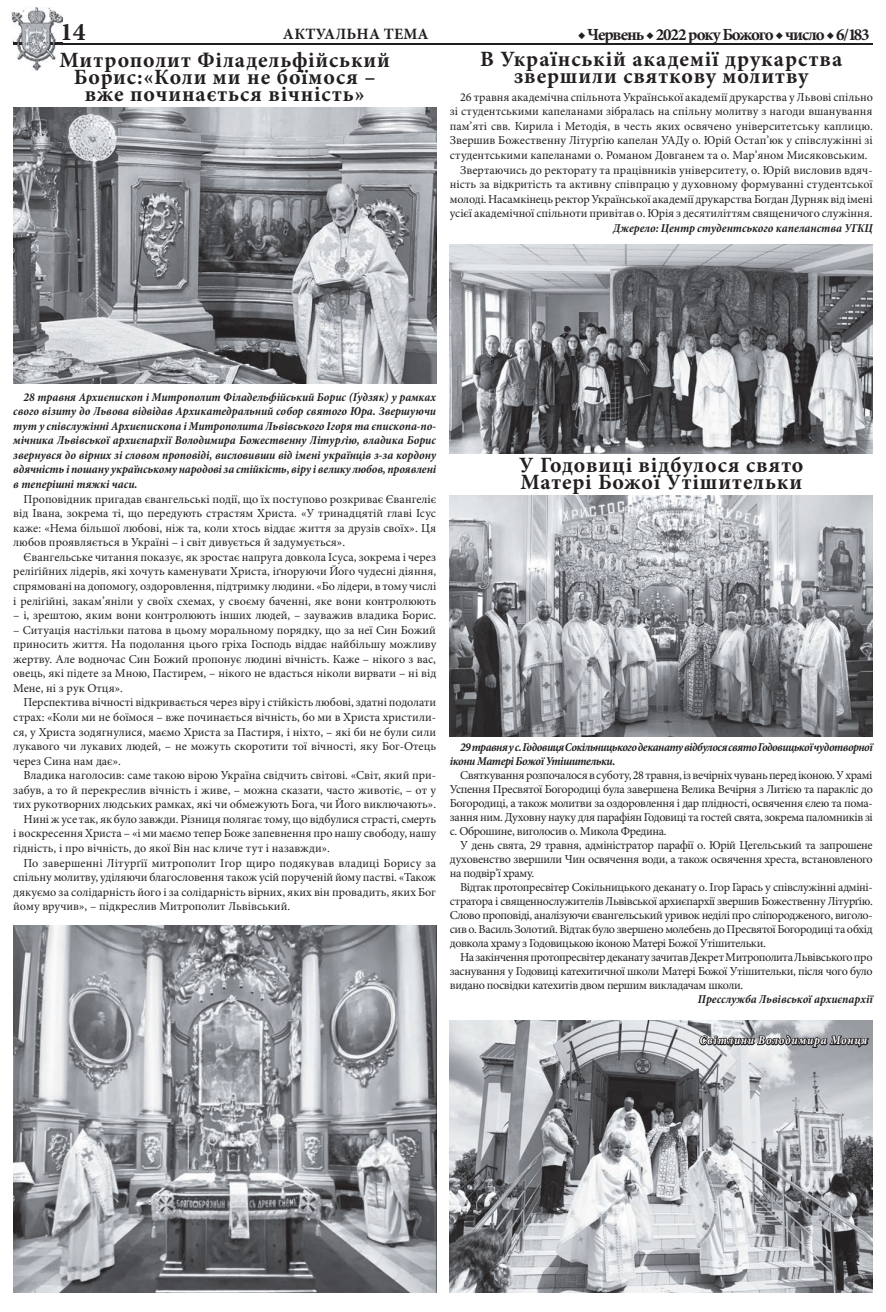
<style>
.page{position:relative;width:886px;height:1312px;background:#fff}
.page>*{position:absolute;margin:0;border:0;box-sizing:border-box;transform-origin:0 0}
.t1{font:700 25.5px "Minion Pro";color:#231f20}
.t2{font:700 21.88px/17px "Minion Pro";letter-spacing:.04em;color:#231f20;text-align:center}
.t3{font:700 17px "Minion Pro";letter-spacing:-.06em;color:#231f20}
.t4{font:700 15.75px "Minion Pro";letter-spacing:.01em;color:#231f20}
.t5{font:12.12px/14.5px "Minion Pro";color:#231f20;text-align:justify}
.t6{font:italic 700 condensed 12.12px/14.5px "Minion Pro";letter-spacing:-.015em;color:#231f20;text-align:justify}
.t7{font:italic 700 condensed 12.12px/14px "Minion Pro";letter-spacing:-.04em;color:#231f20}
.t8{font:italic 700 condensed 12.12px "Minion Pro";letter-spacing:.07em;color:#fff}
</style>
<div class="page">
<hr style="left:13px;top:43px;width:860px;height:1px;background:#231f20">
<img style="left:11px;top:8px;width:51px;height:62px">
<img style="left:13px;top:43px;width:49px;height:1px">
<img style="left:13px;top:107px;width:423px;height:276px">
<img style="left:13px;top:925px;width:423px;height:366px">
<img style="left:450px;top:244px;width:423px;height:209px">
<img style="left:450px;top:495px;width:423px;height:241px">
<img style="left:450px;top:1020px;width:423px;height:271px">
<svg style="left:698px;top:1020px;width:175px;height:43px;background:#a5a7aa"></svg>
<h1 class="t1" style="left:60px;top:22px;width:27px">14</h1>
<p class="t4" style="left:283px;top:28px;width:147px">АКТУАЛЬНA ТЕМA</p>
<h3 class="t3" style="left:578px;top:28px;width:294px">◆ Червень ◆ 2022 року Божого ◆ число ◆ 6/183</h3>
<h2 class="t2" style="left:59px;top:53px;width:332px">Митрополит Філадельфійський<br>Борис:«Коли ми не боїмося – вже починається вічність»</h2>
<h2 class="t2" style="left:480px;top:52px;width:364px">В Українській академії друкарства звершили святкову молитву</h2>
<p class="t5" style="left:460px;top:90px;width:414px">26 травня академічна спільнота Української академії друкарства у Львові спільно</p>
<p class="t5" style="left:450px;top:105px;width:424px">зі студентськими капеланами зібралась на спільну молитву з нагоди вшанування</p>
<p class="t5" style="left:450px;top:120px;width:424px">пам’яті свв. Кирила і Методія, в честь яких освячено університетську каплицю.</p>
<p class="t5" style="left:450px;top:134px;width:424px">Звершив Божественну Літурґію капелан УАДу о. Юрій Остап’юк у співслужінні зі</p>
<p class="t5" style="left:450px;top:149px;width:419px">студентськими капеланами о. Романом Довганем та о. Мар’яном Мисяковським.</p>
<p class="t5" style="left:460px;top:163px;width:414px">Звертаючись до ректорату та працівників університету, о. Юрій висловив вдяч-</p>
<p class="t5" style="left:450px;top:178px;width:424px">ність за відкритість та активну співпрацю у духовному формуванні студентської</p>
<p class="t5" style="left:450px;top:192px;width:424px">молоді. Насамкінець ректор Української академії друкарства Богдан Дурняк від імені</p>
<p class="t5" style="left:450px;top:207px;width:424px">усієї академічної спільноти привітав о. Юрія з десятиліттям священичого служіння.</p>
<p class="t6" style="left:613px;top:221px;width:261px">Джерело: Центр студентського капеланства УГКЦ</p>
<p class="t6" style="left:13px;top:390px;width:424px;text-indent:10px">28 травня Архиєпископ і Митрополит Філадельфійський Борис (Ґудзяк) у рамках свого візиту до Львова відвідав Архикатедральний собор святого Юра. Звершуючи тут у співслужінні Архиєпископа і Митрополита Львівського Ігоря та єпископа-по&shy;мічника Львівської архиєпархії Володимира Божественну Літурґію, владика Борис звернувся до вірних зі словом проповіді, висловивши від імені українців з-за кордону вдячність і пошану українському народові за стійкість, віру і велику любов, проявлені в теперішні тяжкі часи.</p>
<p class="t5" style="left:13px;top:492px;width:424px;text-indent:10px">Проповідник пригадав євангельські події, що їх поступово розкриває Євангеліє від Івана, зокрема ті, що передують страстям Христа. «У тринадцятій главі Ісус каже: «Нема більшої любові, ніж та, коли хтось віддає життя за друзів своїх». Ця любов проявляється в Україні – і світ дивується й задумується».</p>
<p class="t5" style="left:13px;top:550px;width:424px;text-indent:10px">Євангельське читання показує, як зростає напруга довкола Ісуса, зокрема і через реліґійних лідерів, які хочуть каменувати Христа, іґноруючи Його чудесні діяння, спрямовані на допомогу, оздоровлення, підтримку людини. «Бо лідери, в тому числі і реліґійні, закам’яніли у своїх схемах, у своєму баченні, яке вони контролюють</p>
<p class="t5" style="left:13px;top:608px;width:424px">– і, зрештою, яким вони контролюють інших людей, – зауважив владика Борис.</p>
<p class="t5" style="left:13px;top:623px;width:424px">– Ситуація настільки патова в цьому моральному порядку, що за неї Син Божий приносить життя. На подолання цього гріха Господь віддає найбільшу можливу жертву. Але водночас Син Божий пропонує людині вічність. Каже – нікого з вас, овець, які підете за Мною, Пастирем, – нікого не вдасться ніколи вирвати – ні від Мене, ні з рук Отця».</p>
<p class="t5" style="left:13px;top:696px;width:424px;text-indent:10px">Перспектива вічності відкривається через віру і стійкість любові, здатні подолати страх: «Коли ми не боїмося – вже починається вічність, бо ми в Христа христили&shy;ся, у Христа зодягнулися, маємо Христа за Пастиря, і ніхто, – які би не були сили лукавого чи лукавих людей, – не можуть скоротити тої вічності, яку Бог-Отець через Сина нам дає».</p>
<p class="t5" style="left:24px;top:768px;width:414px">Владика наголосив: саме такою вірою Україна свідчить світові. «Світ, який при-</p>
<p class="t5" style="left:13px;top:783px;width:424px">забув, а то й перекреслив вічність і живе, – можна сказати, часто животіє, – от у</p>
<p class="t5" style="left:13px;top:798px;width:424px">тих рукотворних людських рамках, які чи обмежують Бога, чи Його виключають».</p>
<p class="t5" style="left:24px;top:812px;width:414px">Нині ж усе так, як було завжди. Різниця полягає тому, що відбулися страсті, смерть</p>
<p class="t5" style="left:13px;top:827px;width:424px">і воскресення Христа – «і ми маємо тепер Боже запевнення про нашу свободу, нашу</p>
<p class="t5" style="left:13px;top:841px;width:318px">гідність, і про вічність, до якої Він нас кличе тут і назавжди».</p>
<p class="t5" style="left:24px;top:856px;width:414px">По завершенні Літурґії митрополит Ігор щиро подякував владиці Борису за</p>
<p class="t5" style="left:13px;top:870px;width:424px">спільну молитву, уділяючи благословення також усій порученій йому пастві. «Також</p>
<p class="t5" style="left:13px;top:885px;width:424px">дякуємо за солідарність його і за солідарність вірних, яких він провадить, яких Бог</p>
<p class="t5" style="left:13px;top:899px;width:278px">йому вручив», – підкреслив Митрополит Львівський.</p>
<h2 class="t2" style="left:519px;top:457px;width:286px;text-align:left">У Годовиці відбулося свято<br>Матері Божої Утішительки</h2>
<p class="t7" style="left:450px;top:741px;width:424px;text-indent:10px">29 травня у с. Годовиця Сокільницького деканату відбулося свято Годовицької чудотворної ікони Матері Божої Утішительки.</p>
<p class="t5" style="left:450px;top:769px;width:424px;line-height:14px;text-indent:10px">Святкування розпочалося в суботу, 28 травня, із вечірніх чувань перед іконою. У храмі Успення Пресвятої Богородиці була завершена Велика Вечірня з Литією та паракліс до Богородиці, а також молитви за оздоровлення і дар плідності, освячення єлею та пома&shy;зання ним. Духовну науку для парафіян Годовиці та гостей свята, зокрема паломників зі с. Оброшине, виголосив о. Микола Фредина.</p>
<p class="t5" style="left:450px;top:839px;width:424px;line-height:14px;text-indent:10px">У день свята, 29 травня, адміністратор парафії о. Юрій Цегельський та запрошене духовенство звершили Чин освячення води, а також освячення хреста, встановленого на подвір’ї храму.</p>
<p class="t5" style="left:450px;top:880px;width:424px;line-height:14px;text-indent:10px">Відтак протопресвітер Сокільницького деканату о. Ігор Гарась у співслужінні адміні&shy;стратора і священнослужителів Львівської архиєпархії звершив Божественну Літурґію.<br>Слово проповіді, аналізуючи євангельський уривок неділі про сліпородженого, виголо&shy;сив о. Василь Золотий. Відтак було звершено молебень до Пресвятої Богородиці та обхід довкола храму з Годовицькою іконою Матері Божої Утішительки.</p>
<p class="t5" style="left:450px;top:950px;width:424px;line-height:14px;text-indent:10px">На закінчення протопресвітер деканату зачитав Декрет Митрополита Львівського про заснування у Годовиці катехитичної школи Матері Божої Утішительки, після чого було видано посвідки катехитів двом першим викладачам школи.</p>
<p class="t6" style="left:698px;top:992px;width:176px">Пресслужба Львівської архиєпархії</p>
<p class="t8" style="left:699px;top:1035px;width:170px">Світлини Володимира Монця</p>
</div>
